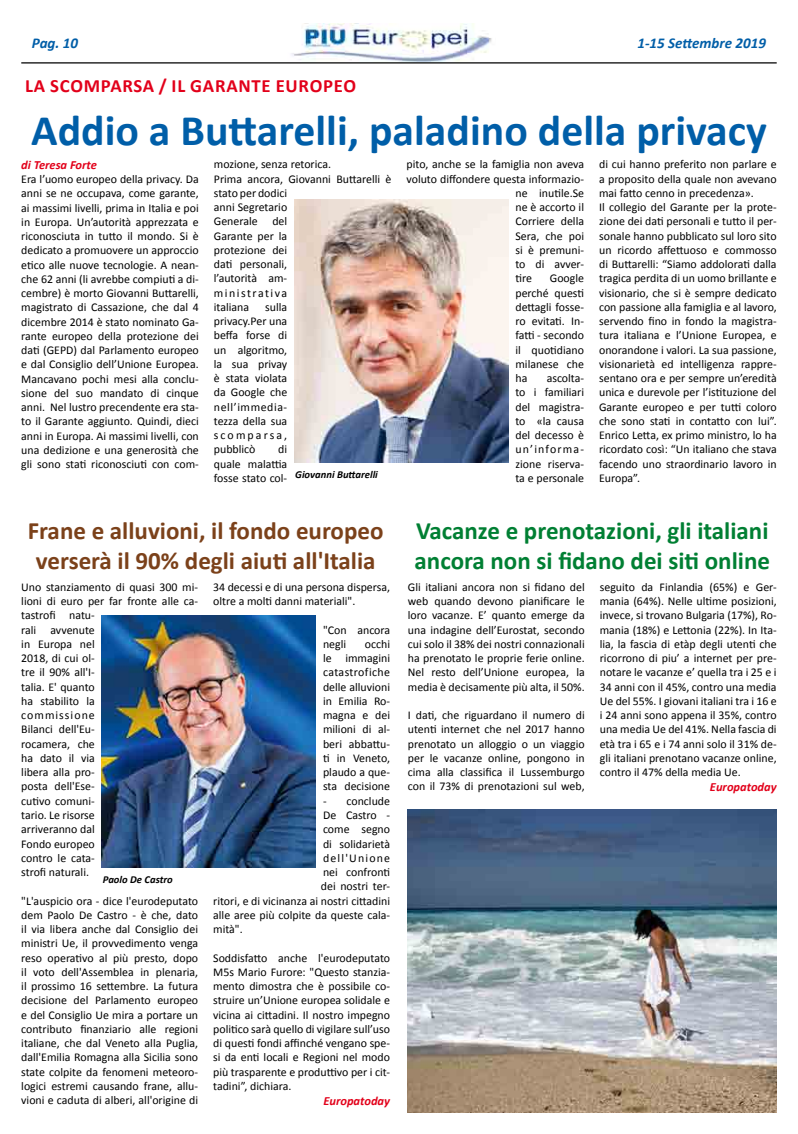
<style>
.page{position:relative;width:798px;height:1134px;background:#fff}
.page>*{position:absolute;margin:0;border:0;box-sizing:border-box;transform-origin:0 0}
.t1{font:700 43.75px "Calibri";color:#005ea8}
.t2{font:700 25px/30px "Calibri";color:#7b411a;text-align:center}
.t3{font:700 25px/30px "Calibri";color:#007f33}
.t4{font:700 18.75px "Calibri";color:#e2001a}
.t5{font:italic 700 15px "Calibri";color:#005ea8}
.t6{font:italic 700 12.5px "Calibri";color:#e2001a}
.t7{font:11.88px/14.2px "Calibri";color:#000;text-align:justify}
.t8{font:11.88px "Calibri";letter-spacing:.1em;color:#000}
.t9{font:italic 700 10.62px "Calibri";color:#000}
</style>
<div class="page">
<img style="left:291px;top:24px;width:201px;height:38px">
<hr style="left:21px;top:62px;width:755px;height:2px;background:#000">
<img style="left:294px;top:199px;width:214px;height:263px">
<img style="left:102px;top:615px;width:214px;height:253px">
<img style="left:407px;top:810px;width:369px;height:303px">
<p class="t5" style="left:32px;top:33px;width:48px">Pag. 10</p>
<p class="t5" style="left:637px;top:33px;width:130px">1-15 Settembre 2019</p>
<h3 class="t4" style="left:25px;top:74px;width:38px">La scomparsa</h3>
<h3 class="t4" style="left:159px;top:74px;width:44px">/ il garante</h3>
<h3 class="t4" style="left:275px;top:74px;width:13px">europeo</h3>
<h1 class="t1" style="left:31px;top:102px;width:736px">Addio a Buttarelli, paladino della privacy</h1>
<p class="t6" style="left:21px;top:157px;width:77px">di Teresa Forte</p>
<p class="t7" style="left:21px;top:172px;width:179px">Era l’uomo europeo della privacy. Da anni se ne occupava, come garante, ai massimi livelli, prima in Italia e poi in Europa. Un’autorità apprezzata e riconosciuta in tutto il mondo. Si è dedicato a promuovere un approccio etico alle nuove tecnologie. A nean&shy;che 62 anni (li avrebbe compiuti a di&shy;cembre) è morto Giovanni Buttarelli, magistrato di Cassazione, che dal 4 dicembre 2014 è stato nominato Ga&shy;rante europeo della protezione dei dati (GEPD) dal Parlamento europeo e dal Consiglio dell’Unione Europea.<br>Mancavano pochi mesi alla conclu&shy;sione del suo mandato di cinque anni. Nel lustro precendente era sta&shy;to il Garante aggiunto. Quindi, dieci anni in Europa. Ai massimi livelli, con una dedizione e una generosità che gli sono stati riconosciuti con com-</p>
<p class="t7" style="left:214px;top:157px;width:179px;text-align:left">mozione, senza retorica.<br>Prima ancora, Giovanni Buttarelli è stato per dodici<br>anni Segretario<br>Generale del<br>Garante per la<br>protezione dei<br>dati personali,<br>l’autorità am-<br>ministrativa<br>italiana</p>
<p class="t7" style="left:214px;top:300px;width:75px;text-indent:51px">sulla privacy.Per una beffa forse di un algoritmo, la sua privay è stata violata da Google che nell’immedia&shy;tezza della sua scomparsa, pubblicò</p>
<p class="t7" style="left:214px;top:442px;width:75px;text-indent:64px">di quale malattia fosse stato col-</p>
<p class="t9" style="left:295px;top:467px;width:84px">Giovanni Buttarelli</p>
<p class="t7" style="left:406px;top:157px;width:179px">pito, anche se la famiglia non aveva</p>
<p class="t7" style="left:406px;top:172px;width:179px">voluto diffondere questa informazio-</p>
<p class="t7" style="left:515px;top:186px;width:70px">ne inutile.Se</p>
<p class="t7" style="left:515px;top:200px;width:70px">ne è accorto il</p>
<p class="t7" style="left:515px;top:214px;width:70px">Corriere della</p>
<p class="t7" style="left:515px;top:229px;width:70px">Sera, che poi</p>
<p class="t7" style="left:515px;top:243px;width:70px">si è premuni-</p>
<p class="t7" style="left:515px;top:257px;width:70px">to di avver-</p>
<p class="t7" style="left:515px;top:271px;width:18px">tire</p>
<p class="t7" style="left:515px;top:271px;width:70px;text-indent:34px">Google perché questi dettagli fosse&shy;ro evitati. In&shy;fatti - secondo il quotidiano milanese che ha</p>
<p class="t7" style="left:515px;top:371px;width:70px;text-indent:31px">ascolta&shy;to i familiari del magistra&shy;to «la causa del decesso è un’informa&shy;zione riserva&shy;ta e personale</p>
<p class="t7" style="left:599px;top:157px;width:179px;text-align:left">di cui hanno preferito non parlare e a proposito della quale non avevano mai fatto cenno in precedenza».<br>Il collegio del Garante per la prote&shy;zione dei dati personali e tutto il per&shy;sonale hanno pubblicato sul loro sito un ricordo affettuoso e commosso di Buttarelli: “Siamo addolorati dalla tragica perdita di un uomo brillante e visionario, che si è sempre dedicato con passione alla famiglia e al lavoro, servendo fino in fondo la magistra&shy;tura italiana e l’Unione Europea, e onorandone i valori. La sua passione, visionarietà ed intelligenza rappre&shy;sentano ora e per sempre un’eredità unica e durevole per l’istituzione del Garante europeo e per tutti coloro che sono stati in contatto con lui”.<br>Enrico Letta, ex primo ministro, lo ha ricordato così: “Un italiano che stava facendo uno straordinario lavoro in Europa”.</p>
<h2 class="t2" style="left:28px;top:516px;width:357px">Frane e alluvioni, il fondo europeo verserà il 90% degli aiuti all'Italia</h2>
<h2 class="t3" style="left:414px;top:516px;width:357px">Vacanze e prenotazioni, gli italiani ancora non si fidano dei siti online</h2>
<p class="t7" style="left:21px;top:580px;width:178px;text-align:left">Uno stanziamento di quasi 300 mi&shy;lioni di euro per far fronte alle ca&shy;tastrofi natu-<br>rali avvenute<br>in Europa nel<br>2018, di cui ol-<br>tre il 90% all'I-<br>talia. E' quanto<br>ha stabilito la<br>commissione<br>Bilanci dell'Eu-<br>rocamera, che<br>ha dato il via<br>libera alla pro-<br>posta dell'Ese-<br>cutivo comuni-<br>tario. Le risorse<br>arriveranno dal<br>Fondo europeo<br>contro le cata-<br>strofi naturali.</p>
<p class="t7" style="left:21px;top:893px;width:178px">"L'auspicio ora - dice l'eurodeputato dem Paolo De Castro - è che, dato il via libera anche dal Consiglio dei ministri Ue, il provvedimento venga reso operativo al più presto, dopo il voto dell'Assemblea in plenaria, il prossimo 16 settembre. La futura decisione del Parlamento europeo e del Consiglio Ue mira a portare un contributo finanziario alle regioni italiane, che dal Veneto alla Puglia, dall'Emilia Romagna alla Sicilia sono state colpite da fenomeni meteoro&shy;logici estremi causando frane, allu&shy;vioni e caduta di alberi, all'origine di</p>
<p class="t9" style="left:103px;top:872px;width:71px">Paolo De Castro</p>
<p class="t7" style="left:213px;top:580px;width:178px">34 decessi e di una persona dispersa, oltre a molti danni materiali".</p>
<p class="t7" style="left:323px;top:623px;width:69px">"Con ancora negli</p>
<p class="t7" style="left:323px;top:637px;width:69px;text-indent:42px">occhi le immagini catastrofiche delle alluvioni in Emilia Ro&shy;magna e dei milioni di al&shy;beri abbattu&shy;ti in Veneto, plaudo a que&shy;sta decisione</p>
<p class="t7" style="left:323px;top:794px;width:68px">- conclude</p>
<p class="t7" style="left:323px;top:808px;width:69px">De Castro -</p>
<p class="t7" style="left:323px;top:822px;width:69px">come segno</p>
<p class="t7" style="left:323px;top:836px;width:69px">di solidarietà</p>
<p class="t8" style="left:323px;top:850px;width:69px">dell'Unione</p>
<p class="t7" style="left:323px;top:865px;width:69px">nei confronti</p>
<p class="t7" style="left:321px;top:879px;width:71px">dei nostri ter-</p>
<p class="t7" style="left:213px;top:893px;width:178px">ritori, e di vicinanza ai nostri cittadini</p>
<p class="t7" style="left:213px;top:908px;width:178px">alle aree più colpite da queste cala-</p>
<p class="t7" style="left:213px;top:922px;width:31px">mità".</p>
<p class="t7" style="left:213px;top:950px;width:178px">Soddisfatto anche l'eurodeputato M5s Mario Furore: "Questo stanzia&shy;mento dimostra che è possibile co&shy;struire un’Unione europea solidale e vicina ai cittadini. Il nostro impegno politico sarà quello di vigilare sull’uso di questi fondi affinché vengano spe&shy;si da enti locali e Regioni nel modo più trasparente e produttivo per i cit&shy;tadini”, dichiara.</p>
<p class="t6" style="left:323px;top:1093px;width:68px">Europatoday</p>
<p class="t7" style="left:407px;top:580px;width:178px">Gli italiani ancora non si fidano del web quando devono pianificare le loro vacanze. E’ quanto emerge da una indagine dell’Eurostat, secondo cui solo il 38% dei nostri connazionali ha prenotato le proprie ferie online.<br>Nel resto dell’Unione europea, la media è decisamente più alta, il 50%.</p>
<p class="t7" style="left:407px;top:708px;width:178px">I dati, che riguardano il numero di utenti internet che nel 2017 hanno prenotato un alloggio o un viaggio per le vacanze online, pongono in cima alla classifica il Lussemburgo con il 73% di prenotazioni sul web,</p>
<p class="t7" style="left:599px;top:580px;width:178px">seguito da Finlandia (65%) e Ger&shy;mania (64%). Nelle ultime posizioni, invece, si trovano Bulgaria (17%), Ro&shy;mania (18%) e Lettonia (22%). In Ita&shy;lia, la fascia di etàp degli utenti che ricorrono di piu’ a internet per pre&shy;notare le vacanze e’ quella tra i 25 e i 34 anni con il 45%, contro una media Ue del 55%. I giovani italiani tra i 16 e i 24 anni sono appena il 35%, contro una media Ue del 41%. Nella fascia di età tra i 65 e i 74 anni solo il 31% de&shy;gli italiani prenotano vacanze online, contro il 47% della media Ue.</p>
<p class="t6" style="left:709px;top:779px;width:68px">Europatoday</p>
</div>
